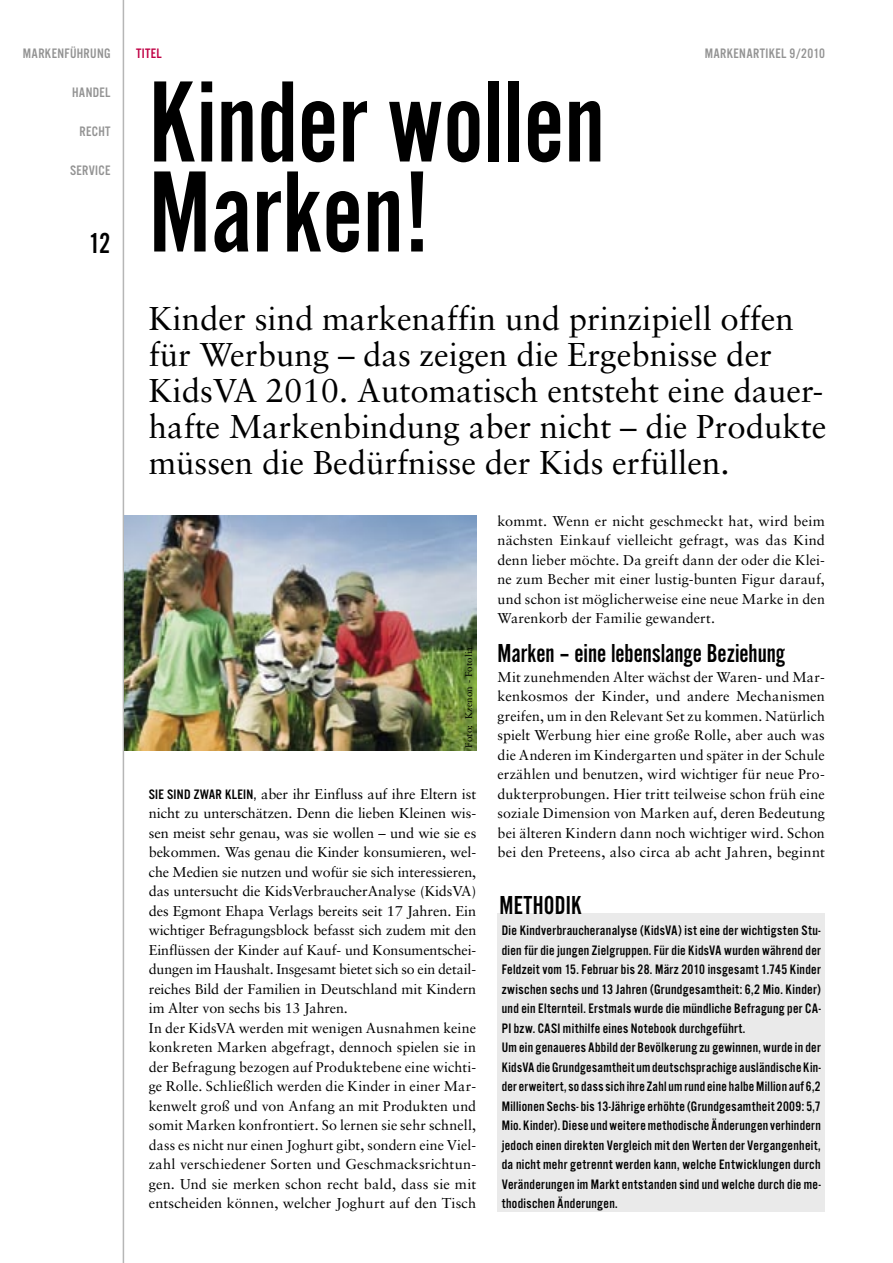
<style>
.page{position:relative;width:893px;height:1263px;background:#fff}
.page>*{position:absolute;margin:0;border:0;box-sizing:border-box;transform-origin:0 0}
.t1{font:120px/90px "Alternate Got No 2 D";color:#000}
.t2{font:33px/36px "Sabon";color:#000}
.t3{font:30px "Alternate Got No 2 D";color:#000}
.t4{font:27px "Alternate Got No 2 D";color:#000}
.t5{font:14.25px/19.5px "Sabon";letter-spacing:-.01em;color:#000;text-align:justify}
.t6{font:14.25px/19.5px "Alternate Got No 3 D";letter-spacing:.02em;color:#000}
.t7{font:14.25px "Alternate Got No 3 D";letter-spacing:.025em;color:#939393}
.t8{font:14.25px "Alternate Got No 3 D";letter-spacing:.025em;color:#c00045}
.t9{font:9.75px "Sabon";letter-spacing:.02em;color:#000}
.s1{font-family:"Alternate Got No 3 D"}
</style>
<div class="page">
<hr style="left:123px;top:0;width:1px;height:1263px;background:#b6b6b6">
<div style="left:497px;top:913px;width:328px;height:299px;background:#eaeaea"></div>
<img style="left:124px;top:515px;width:352px;height:236px">
<p class="t7" style="left:23px;top:46px;width:89px">MARKENFÜHRUNG</p>
<p class="t7" style="left:72px;top:85px;width:40px">HANDEL</p>
<p class="t7" style="left:79px;top:124px;width:33px">RECHT</p>
<p class="t7" style="left:70px;top:163px;width:42px">SERVICE</p>
<p class="t3" style="left:89px;top:227px;width:23px">12</p>
<p class="t8" style="left:136px;top:46px;width:27px">TITEL</p>
<p class="t7" style="left:705px;top:46px;width:122px">MARKENARTIKEL 9/2010</p>
<p class="t1" style="left:149px;top:76px;width:458px">Kinder wollen<br>Marken!</p>
<p class="t2" style="left:149px;top:300px;width:679px">Kinder sind markenaffin und prinzipiell offen für Werbung – das zeigen die Ergebnisse der KidsVA 2010. Automatisch entsteht eine dauer&shy;hafte Markenbindung aber nicht – die Produkte müssen die Bedürfnisse der Kids erfüllen.</p>
<p class="t9" style="left:463px;top:748px;width:103px;rotate:-90deg">Foto: Kzenon - Fotolia</p>
<p class="t5" style="left:149px;top:784px;width:329px;text-align:left"><span class="s1">SIE SIND ZWAR KLEIN,</span> aber ihr Einfluss auf ihre Eltern ist nicht zu unterschätzen. Denn die lieben Kleinen wis&shy;sen meist sehr genau, was sie wollen – und wie sie es bekommen. Was genau die Kinder konsumieren, wel&shy;che Medien sie nutzen und wofür sie sich interessieren, das untersucht die KidsVerbraucherAnalyse (KidsVA) des Egmont Ehapa Verlags bereits seit 17 Jahren. Ein wichtiger Befragungsblock befasst sich zudem mit den Einflüssen der Kinder auf Kauf- und Konsumentschei&shy;dungen im Haushalt. Insgesamt bietet sich so ein detail&shy;reiches Bild der Familien in Deutschland mit Kindern im Alter von sechs bis 13 Jahren.<br>In der KidsVA werden mit wenigen Ausnahmen keine konkreten Marken abgefragt, dennoch spielen sie in der Befragung bezogen auf Produktebene eine wichti&shy;ge Rolle. Schließlich werden die Kinder in einer Mar&shy;kenwelt groß und von Anfang an mit Produkten und somit Marken konfrontiert. So lernen sie sehr schnell, dass es nicht nur einen Joghurt gibt, sondern eine Viel&shy;zahl verschiedener Sorten und Geschmacksrichtun&shy;gen. Und sie merken schon recht bald, dass sie mit entscheiden können, welcher Joghurt auf den Tisch</p>
<p class="t5" style="left:497px;top:511px;width:329px">kommt. Wenn er nicht geschmeckt hat, wird beim nächsten Einkauf vielleicht gefragt, was das Kind denn lieber möchte. Da greift dann der oder die Klei&shy;ne zum Becher mit einer lustig-bunten Figur darauf, und schon ist möglicherweise eine neue Marke in den Warenkorb der Familie gewandert.</p>
<p class="t4" style="left:497px;top:639px;width:289px">Marken – eine lebenslange Beziehung</p>
<p class="t5" style="left:497px;top:667px;width:329px">Mit zunehmenden Alter wächst der Waren- und Mar&shy;kenkosmos der Kinder, und andere Mechanismen greifen, um in den Relevant Set zu kommen. Natürlich spielt Werbung hier eine große Rolle, aber auch was die Anderen im Kindergarten und später in der Schule erzählen und benutzen, wird wichtiger für neue Pro&shy;dukterprobungen. Hier tritt teilweise schon früh eine soziale Dimension von Marken auf, deren Bedeutung bei älteren Kindern dann noch wichtiger wird. Schon bei den Preteens, also circa ab acht Jahren, beginnt</p>
<p class="t4" style="left:500px;top:891px;width:84px">METHODIK</p>
<p class="t6" style="left:502px;top:921px;width:321px">Die Kindverbraucheranalyse (KidsVA) ist eine der wichtigsten Stu&shy;dien für die jungen Zielgruppen. Für die KidsVA wurden während der Feldzeit vom 15. Februar bis 28. März 2010 insgesamt 1.745 Kinder zwischen sechs und 13 Jahren (Grundgesamtheit: 6,2 Mio. Kinder) und ein Elternteil. Erstmals wurde die mündliche Befragung per CA-PI bzw. CASI mithilfe eines Notebook durchgeführt.<br>Um ein genaueres Abbild der Bevölkerung zu gewinnen, wurde in der KidsVA die Grundgesamtheit um deutschsprachige ausländische Kin&shy;der erweitert, so dass sich ihre Zahl um rund eine halbe Million auf 6,2<br>Millionen Sechs- bis 13-Jährige erhöhte (Grundgesamtheit 2009: 5,7<br>Mio. Kinder). Diese und weitere methodische Änderungen verhindern jedoch einen direkten Vergleich mit den Werten der Vergangenheit, da nicht mehr getrennt werden kann, welche Entwicklungen durch Veränderungen im Markt entstanden sind und welche durch die me&shy;thodischen Änderungen.</p>
</div>
